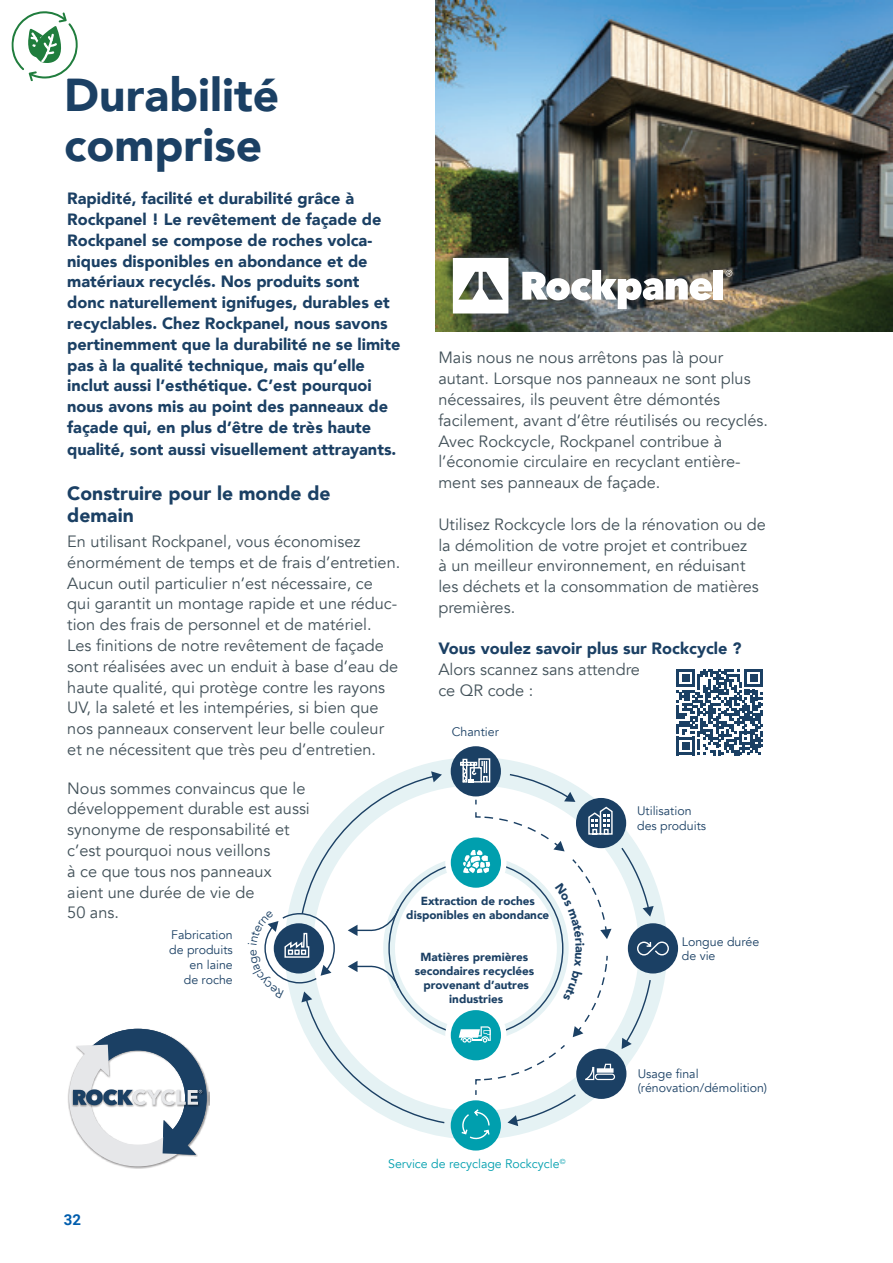
<style>
.page{position:relative;width:893px;height:1263px;background:#fff}
.page>*{position:absolute;margin:0;border:0;box-sizing:border-box;transform-origin:0 0}
.t1{font:900 46.05px/50.6px "Avenir";color:#1b4064}
.t2{font:900 19.35px/22.4px "Avenir";color:#1b4064}
.t3{font:16.35px/20.9px "Avenir";color:#425159}
.t4{font:900 16.35px/20.9px "Avenir";color:#1b4064}
.t5{font:700 15px "Roboto";color:#015dad}
.t6{font:12.3px/14.9px "Avenir";color:#1b4064}
.t7{font:12.3px "Avenir";color:#009fae}
.t8{font:900 11.7px/14px "Avenir";color:#1b4064;text-align:center}
</style>
<div class="page">
<svg style="left:677px;top:669px;width:86px;height:86px"></svg>
<img style="left:435px;top:0;width:458px;height:332px">
<img style="left:68px;top:1028px;width:141px;height:141px">
<svg style="left:69px;top:1029px;width:138px;height:137px"></svg>
<svg style="left:522px;top:270px;width:190px;height:39px"></svg>
<div style="left:714px;top:270px;width:9px;height:30px;background:#fff"></div>
<svg style="left:453px;top:258px;width:55px;height:55px"></svg>
<svg style="left:726px;top:270px;width:6px;height:7px"></svg>
<div style="left:628px;top:923px;width:50px;height:50px;background:#1b4064;border-radius:50%"></div>
<div style="left:451px;top:746px;width:50px;height:50px;background:#1b4064;border-radius:50%"></div>
<div style="left:451px;top:1100px;width:50px;height:50px;background:#009fae;border-radius:50%"></div>
<svg style="left:11px;top:11px;width:67px;height:71px"></svg>
<svg style="left:264px;top:758px;width:406px;height:382px"></svg>
<h1 class="t1" style="left:64px;top:68px;width:216px">Durabilité comprise</h1>
<p class="t4" style="left:67px;top:188px;width:335px">Rapidité, facilité et durabilité grâce à Rockpanel ! Le revêtement de façade de Rockpanel se compose de roches volca&shy;niques disponibles en abondance et de matériaux recyclés. Nos produits sont donc naturellement ignifuges, durables et recyclables. Chez Rockpanel, nous savons pertinemment que la durabilité ne se limite pas à la qualité technique, mais qu’elle inclut aussi l’esthétique. C’est pourquoi nous avons mis au point des panneaux de façade qui, en plus d’être de très haute</p>
<p class="t4" style="left:67px;top:439px;width:331px">qualité, sont aussi visuellement attrayants.</p>
<p class="t2" style="left:67px;top:481px;width:265px">Construire pour le monde de demain</p>
<p class="t3" style="left:67px;top:531px;width:335px">En utilisant Rockpanel, vous économisez énormément de temps et de frais d’entretien.<br>Aucun outil particulier n’est nécessaire, ce<br>qui garantit un montage rapide et une réduc&shy;tion des frais de personnel et de matériel.<br>Les finitions de notre revêtement de façade sont réalisées avec un enduit à base d’eau de haute qualité, qui protège contre les rayons UV, la saleté et les intempéries, si bien que nos panneaux conservent leur belle couleur et ne nécessitent que très peu d’entretien.</p>
<p class="t3" style="left:67px;top:778px;width:244px">Nous sommes convaincus que le développement durable est aussi synonyme de responsabilité et c’est pourquoi nous veillons<br>à ce que tous nos panneaux aient une durée de vie de<br>50 ans.</p>
<p class="t3" style="left:438px;top:348px;width:331px">Mais nous ne nous arrêtons pas là pour autant. Lorsque nos panneaux ne sont plus nécessaires, ils peuvent être démontés facilement, avant d’être réutilisés ou recyclés.<br>Avec Rockcycle, Rockpanel contribue à l’économie circulaire en recyclant entière&shy;ment ses panneaux de façade.</p>
<p class="t3" style="left:438px;top:514px;width:329px">Utilisez Rockcycle lors de la rénovation ou de la démolition de votre projet et contribuez<br>à un meilleur environnement, en réduisant les déchets et la consommation de matières premières.</p>
<p class="t4" style="left:438px;top:638px;width:305px">Vous voulez savoir plus sur Rockcycle ?</p>
<p class="t3" style="left:438px;top:659px;width:203px">Alors scannez sans attendre ce QR code :</p>
<p class="t6" style="left:452px;top:724px;width:48px">Chantier</p>
<p class="t6" style="left:637px;top:803px;width:70px">Utilisation des produits</p>
<p class="t8" style="left:406px;top:893px;width:145px">Extraction de roches disponibles en abondance</p>
<p class="t6" style="left:169px;top:928px;width:65px;text-align:right">Fabrication de produits en laine<br>de roche</p>
<p class="t5" style="left:64px;top:1209px;width:19px">32</p>
<p class="t8" style="left:415px;top:950px;width:121px">Matières premières secondaires recyclées provenant d’autres industries</p>
<p class="t7" style="left:388px;top:1156px;width:179px">Service de recyclage Rockcycle<sup>©</sup></p>
<p class="t6" style="left:682px;top:934px;width:79px">Longue durée de vie</p>
<p class="t6" style="left:638px;top:1066px;width:131px">Usage final (rénovation/démolition)</p>
</div>
